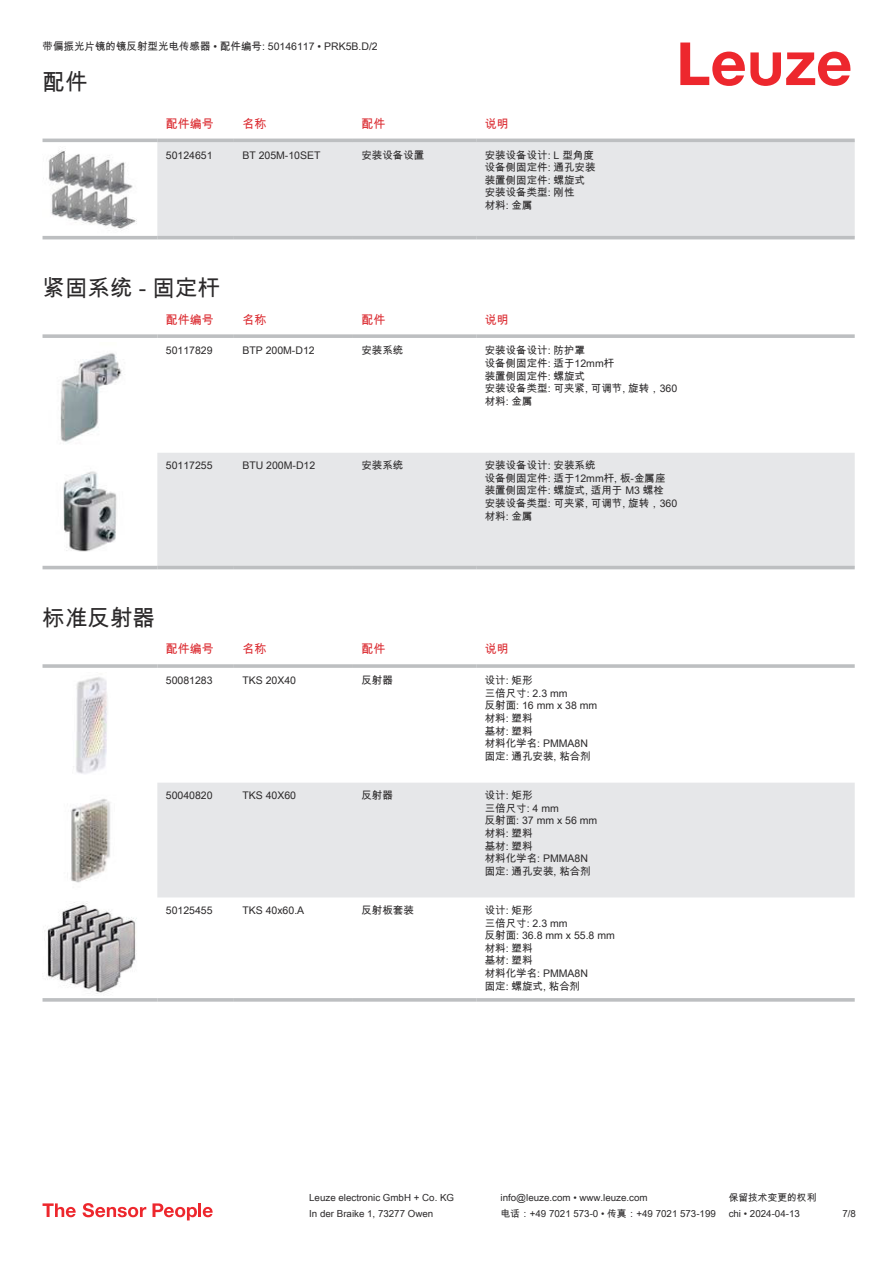
<style>
.page{position:relative;width:893px;height:1263px;background:#fff}
.page>*{position:absolute;margin:0;border:0;box-sizing:border-box;transform-origin:0 0}
.t1{font:22.5px "Arial Unicode MS";color:#2b292a}
.t2{font:12px "Arial Unicode MS";color:#db2a30}
.t3{font:10.5px/12.6px "Arial Unicode MS";color:#2b292a}
.t4{font:9.75px "Arial Unicode MS";color:#2b292a}
</style>
<div class="page">
<svg style="left:680px;top:43px;width:170px;height:43px"></svg>
<svg style="left:43px;top:138px;width:812px;height:102px"></svg>
<div style="left:157px;top:142px;width:698px;height:94px;background:#e6e7e9"></div>
<hr style="left:43px;top:139px;width:114px;height:3px;background:#bdbfc1">
<hr style="left:157px;top:139px;width:77px;height:3px;background:#bdbfc1">
<hr style="left:234px;top:139px;width:119px;height:3px;background:#bdbfc1">
<hr style="left:353px;top:139px;width:123px;height:3px;background:#bdbfc1">
<hr style="left:476px;top:139px;width:379px;height:3px;background:#bdbfc1">
<hr style="left:43px;top:236px;width:114px;height:3px;background:#bdbfc1">
<hr style="left:157px;top:236px;width:77px;height:3px;background:#bdbfc1">
<hr style="left:234px;top:236px;width:119px;height:3px;background:#bdbfc1">
<hr style="left:353px;top:236px;width:123px;height:3px;background:#bdbfc1">
<hr style="left:476px;top:236px;width:379px;height:3px;background:#bdbfc1">
<img style="left:43px;top:146px;width:97px;height:87px">
<svg style="left:43px;top:565px;width:812px;height:5px"></svg>
<div style="left:157px;top:453px;width:698px;height:113px;background:#e6e7e9"></div>
<svg style="left:43px;top:334px;width:114px;height:4px"></svg>
<svg style="left:157px;top:334px;width:77px;height:4px"></svg>
<svg style="left:234px;top:334px;width:119px;height:4px"></svg>
<svg style="left:353px;top:334px;width:123px;height:4px"></svg>
<svg style="left:476px;top:334px;width:379px;height:4px;background:#c3c5c7"></svg>
<hr style="left:43px;top:566px;width:114px;height:3px;background:#bdbfc1">
<hr style="left:157px;top:566px;width:77px;height:3px;background:#bdbfc1">
<hr style="left:234px;top:566px;width:119px;height:3px;background:#bdbfc1">
<hr style="left:353px;top:566px;width:123px;height:3px;background:#bdbfc1">
<hr style="left:476px;top:566px;width:379px;height:3px;background:#bdbfc1">
<img style="left:60px;top:353px;width:62px;height:89px">
<img style="left:63px;top:471px;width:54px;height:81px">
<div style="left:157px;top:783px;width:698px;height:114px;background:#e6e7e9"></div>
<hr style="left:43px;top:664px;width:114px;height:4px;background:#bdbfc1">
<hr style="left:157px;top:664px;width:77px;height:4px;background:#c7c9ca">
<hr style="left:234px;top:664px;width:119px;height:4px;background:#bdbfc1">
<hr style="left:353px;top:664px;width:123px;height:4px;background:#bdbfc1">
<hr style="left:476px;top:664px;width:379px;height:4px;background:#c7c9ca">
<svg style="left:43px;top:998px;width:114px;height:4px"></svg>
<svg style="left:157px;top:998px;width:77px;height:4px"></svg>
<svg style="left:234px;top:998px;width:119px;height:4px"></svg>
<svg style="left:353px;top:998px;width:123px;height:4px"></svg>
<svg style="left:476px;top:998px;width:379px;height:4px;background:#c3c5c7"></svg>
<img style="left:73px;top:677px;width:34px;height:97px">
<img style="left:70px;top:799px;width:40px;height:84px">
<img style="left:47px;top:902px;width:90px;height:92px">
<svg style="left:43px;top:1203px;width:33px;height:14px"></svg>
<svg style="left:83px;top:1203px;width:63px;height:14px"></svg>
<svg style="left:153px;top:1203px;width:44px;height:17px"></svg>
<hr style="left:198px;top:1203px;width:3px;height:14px;background:#ed272d">
<svg style="left:203px;top:1207px;width:10px;height:10px"></svg>
<p class="t3" style="left:43px;top:40px;width:337px">带偏振光片镜的镜反射型光电传感器 • 配件编号: 50146117 • PRK5B.D/2</p>
<h1 class="t1" style="left:43px;top:66px;width:46px">配件</h1>
<p class="t2" style="left:166px;top:115px;width:49px">配件编号</p>
<p class="t2" style="left:242px;top:115px;width:25px">名称</p>
<p class="t2" style="left:361px;top:115px;width:25px">配件</p>
<p class="t2" style="left:485px;top:115px;width:25px">说明</p>
<p class="t3" style="left:166px;top:148px;width:48px">50124651</p>
<p class="t3" style="left:242px;top:148px;width:80px">BT 205M-10SET</p>
<p class="t3" style="left:361px;top:148px;width:64px">安装设备设置</p>
<p class="t3" style="left:485px;top:148px;width:112px">安装设备设计: L 型角度设备侧固定件: 通孔安装装置侧固定件: 螺旋式安装设备类型: 刚性<br>材料: 金属</p>
<h1 class="t1" style="left:43px;top:272px;width:179px">紧固系统 - 固定杆</h1>
<p class="t2" style="left:166px;top:311px;width:49px">配件编号</p>
<p class="t2" style="left:242px;top:311px;width:25px">名称</p>
<p class="t2" style="left:361px;top:311px;width:25px">配件</p>
<p class="t2" style="left:485px;top:311px;width:25px">说明</p>
<p class="t3" style="left:166px;top:344px;width:48px">50117829</p>
<p class="t3" style="left:242px;top:344px;width:74px">BTP 200M-D12</p>
<p class="t3" style="left:361px;top:344px;width:43px">安装系统</p>
<p class="t3" style="left:485px;top:344px;width:194px">安装设备设计: 防护罩<br>设备侧固定件: 适于12mm杆<br>装置侧固定件: 螺旋式<br>安装设备类型: 可夹紧, 可调节, 旋转，360材料: 金属</p>
<p class="t3" style="left:166px;top:459px;width:48px">50117255</p>
<p class="t3" style="left:242px;top:459px;width:74px">BTU 200M-D12</p>
<p class="t3" style="left:361px;top:459px;width:43px">安装系统</p>
<p class="t3" style="left:485px;top:459px;width:194px">安装设备设计: 安装系统<br>设备侧固定件: 适于12mm杆, 板-金属座装置侧固定件: 螺旋式, 适用于 M3 螺栓<br>安装设备类型: 可夹紧, 可调节, 旋转，360材料: 金属</p>
<h1 class="t1" style="left:43px;top:602px;width:114px">标准反射器</h1>
<p class="t2" style="left:166px;top:640px;width:49px">配件编号</p>
<p class="t2" style="left:242px;top:640px;width:25px">名称</p>
<p class="t2" style="left:361px;top:640px;width:25px">配件</p>
<p class="t2" style="left:485px;top:640px;width:25px">说明</p>
<p class="t3" style="left:166px;top:674px;width:48px">50081283</p>
<p class="t3" style="left:242px;top:674px;width:55px">TKS 20X40</p>
<p class="t3" style="left:361px;top:674px;width:33px">反射器</p>
<p class="t3" style="left:485px;top:674px;width:114px">设计: 矩形<br>三倍尺寸: 2.3 mm<br>反射面: 16 mm x 38 mm材料: 塑料<br>基材: 塑料<br>材料化学名: PMMA8N固定: 通孔安装, 粘合剂</p>
<p class="t3" style="left:166px;top:789px;width:48px">50040820</p>
<p class="t3" style="left:242px;top:789px;width:55px">TKS 40X60</p>
<p class="t3" style="left:361px;top:789px;width:33px">反射器</p>
<p class="t3" style="left:485px;top:789px;width:114px">设计: 矩形<br>三倍尺寸: 4 mm<br>反射面: 37 mm x 56 mm材料: 塑料<br>基材: 塑料<br>材料化学名: PMMA8N固定: 通孔安装, 粘合剂</p>
<p class="t3" style="left:166px;top:904px;width:48px">50125455</p>
<p class="t3" style="left:242px;top:904px;width:63px">TKS 40x60.A</p>
<p class="t3" style="left:361px;top:904px;width:54px">反射板套装</p>
<p class="t3" style="left:485px;top:904px;width:132px">设计: 矩形<br>三倍尺寸: 2.3 mm<br>反射面: 36.8 mm x 55.8 mm材料: 塑料<br>基材: 塑料<br>材料化学名: PMMA8N<br>固定: 螺旋式, 粘合剂</p>
<p class="t4" style="left:309px;top:1191px;width:146px">Leuze electronic GmbH + Co. KG</p>
<p class="t4" style="left:501px;top:1191px;width:149px">info@leuze.com • www.leuze.com</p>
<p class="t4" style="left:729px;top:1191px;width:89px">保留技术变更的权利</p>
<p class="t4" style="left:309px;top:1206px;width:126px">In der Braike 1, 73277 Owen</p>
<p class="t4" style="left:501px;top:1206px;width:217px">电话：+49 7021 573-0 • 传真：+49 7021 573-199</p>
<p class="t4" style="left:729px;top:1206px;width:73px">chi • 2024-04-13</p>
<p class="t4" style="left:842px;top:1206px;width:15px">7/8</p>
</div>
